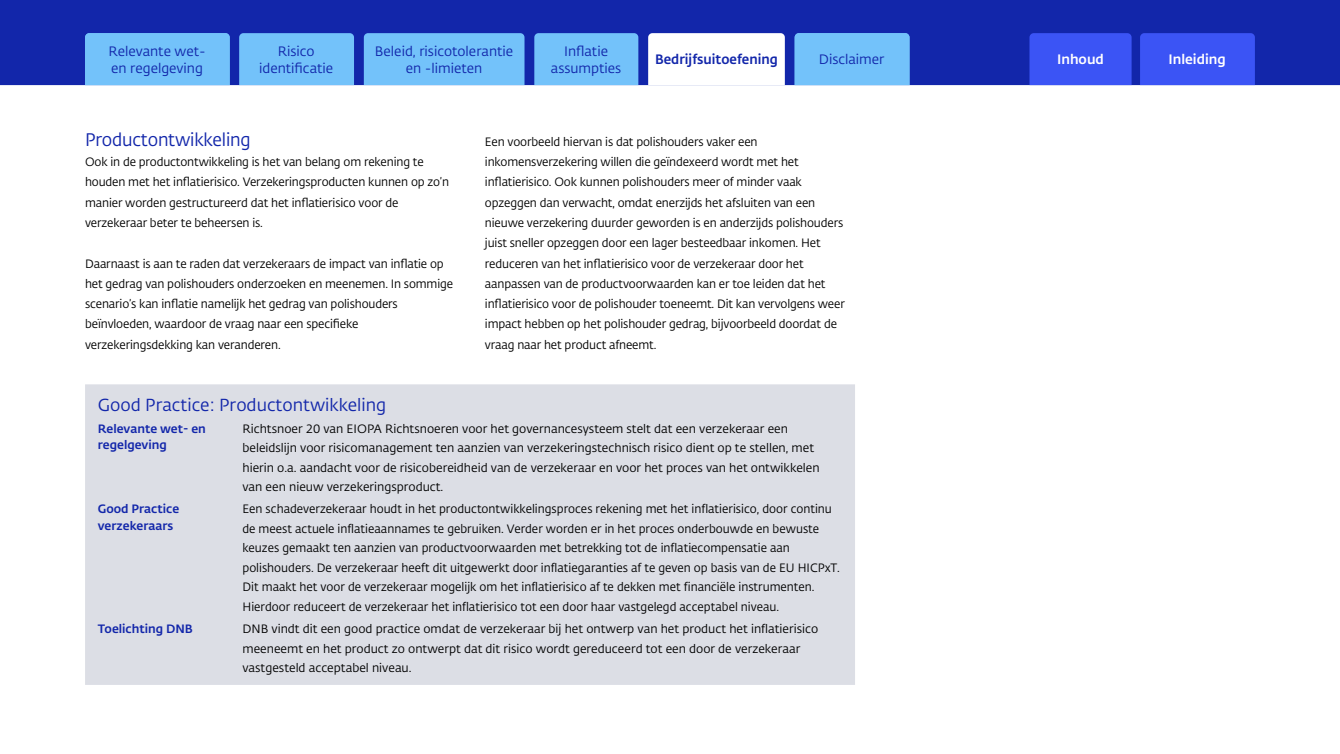
<style>
.page{position:relative;width:1340px;height:754px;background:#fff}
.page>*{position:absolute;margin:0;border:0;box-sizing:border-box;transform-origin:0 0}
.H3_Paragraafkop{font:18px "DNB Fedra";letter-spacing:-.01em;color:#1226aa}
.Tabel_kop{font:17.25px "DNB Fedra";color:#1226aa}
.t1{font:13.5px/16.5px "DNB Fedra";color:#1226aa;text-align:center}
.t2{font:500 13.5px "DNB Fedra";color:#1226aa}
.t3{font:500 13.5px "DNB Fedra";color:#fff}
.Tabel_Brood_TEKST{font:12px/19.5px "DNB Fedra";color:#000}
.P_Broodtekst{font:12px/20.2px "DNB Fedra";letter-spacing:-.01em;color:#000}
.Tabel_Brood_TEKST_Bo{font:500 12px/16.5px "DNB Fedra";color:#1226aa}
</style>
<div class="page">
<div style="left:0;top:0;width:1339px;height:85px;background:#1226aa"></div>
<div style="left:1140px;top:33px;width:114px;height:52px;background:#3b54f5"></div>
<div style="left:1029px;top:33px;width:102px;height:52px;background:#3b54f5"></div>
<div style="left:239px;top:33px;width:115px;height:52px;background:#73c2fa"></div>
<div style="left:364px;top:33px;width:160px;height:52px;background:#73c2fa"></div>
<div style="left:534px;top:33px;width:104px;height:52px;background:#73c2fa"></div>
<svg style="left:648px;top:33px;width:136px;height:52px"></svg>
<div style="left:85px;top:33px;width:145px;height:52px;background:#73c2fa"></div>
<div style="left:794px;top:33px;width:115px;height:52px;background:#73c2fa"></div>
<div style="left:85px;top:384px;width:770px;height:300px;background:#dcdee5"></div>
<p class="t1" style="left:259px;top:43px;width:76px">Risico identificatie</p>
<p class="t1" style="left:375px;top:43px;width:140px">Beleid, risicotolerantie en -limieten</p>
<p class="t1" style="left:551px;top:43px;width:72px">Inflatie assumpties</p>
<p class="t2" style="left:655px;top:51px;width:124px">Bedrijfsuitoefening</p>
<p class="t1" style="left:108px;top:43px;width:99px;text-align:left">Relevante wet&shy;en -regelgeving</p>
<p class="t1" style="left:818px;top:52px;width:67px">Disclaimer</p>
<h3 class="H3_Paragraafkop" style="left:85px;top:129px;width:167px">Productontwikkeling</h3>
<p class="P_Broodtekst" style="left:85px;top:152px;width:365px">Ook in de productontwikkeling is het van belang om rekening te houden met het inflatierisico. Verzekeringsproducten kunnen op zo’n manier worden gestructureerd dat het inflatierisico voor de verzekeraar beter te beheersen is.</p>
<p class="P_Broodtekst" style="left:85px;top:253px;width:369px">Daarnaast is aan te raden dat verzekeraars de impact van inflatie op het gedrag van polishouders onderzoeken en meenemen. In sommige scenario’s kan inflatie namelijk het gedrag van polishouders beïnvloeden, waardoor de vraag naar een specifieke verzekeringsdekking kan veranderen.</p>
<p class="P_Broodtekst" style="left:485px;top:132px;width:361px">Een voorbeeld hiervan is dat polishouders vaker een inkomensverzekering willen die geïndexeerd wordt met het inflatierisico. Ook kunnen polishouders meer of minder vaak opzeggen dan verwacht, omdat enerzijds het afsluiten van een nieuwe verzekering duurder geworden is en anderzijds polishouders juist sneller opzeggen door een lager besteedbaar inkomen. Het reduceren van het inflatierisico voor de verzekeraar door het aanpassen van de productvoorwaarden kan er toe leiden dat het inflatierisico voor de polishouder toeneemt. Dit kan vervolgens weer impact hebben op het polishouder gedrag, bijvoorbeeld doordat de vraag naar het product afneemt.</p>
<p class="Tabel_kop" style="left:98px;top:394px;width:290px">Good Practice: Productontwikkeling</p>
<p class="Tabel_Brood_TEKST_Bo" style="left:98px;top:420px;width:110px">Relevante wet- en regelgeving</p>
<p class="Tabel_Brood_TEKST" style="left:242px;top:419px;width:578px">Richtsnoer 20 van EIOPA Richtsnoeren voor het governancesysteem stelt dat een verzekeraar een beleidslijn voor risicomanagement ten aanzien van verzekeringstechnisch risico dient op te stellen, met hierin o.a. aandacht voor de risicobereidheid van de verzekeraar en voor het proces van het ontwikkelen van een nieuw verzekeringsproduct.</p>
<p class="Tabel_Brood_TEKST_Bo" style="left:98px;top:501px;width:83px">Good Practice verzekeraars</p>
<p class="Tabel_Brood_TEKST" style="left:242px;top:499px;width:599px">Een schadeverzekeraar houdt in het productontwikkelingsproces rekening met het inflatierisico, door continu de meest actuele inflatieaannames te gebruiken. Verder worden er in het proces onderbouwde en bewuste keuzes gemaakt ten aanzien van productvoorwaarden met betrekking tot de inflatiecompensatie aan polishouders. De verzekeraar heeft dit uitgewerkt door inflatiegaranties af te geven op basis van de EU HICPxT.<br>Dit maakt het voor de verzekeraar mogelijk om het inflatierisico af te dekken met financiële instrumenten.<br>Hierdoor reduceert de verzekeraar het inflatierisico tot een door haar vastgelegd acceptabel niveau.</p>
<p class="Tabel_Brood_TEKST_Bo" style="left:98px;top:620px;width:97px">Toelichting DNB</p>
<p class="Tabel_Brood_TEKST" style="left:242px;top:619px;width:577px">DNB vindt dit een good practice omdat de verzekeraar bij het ontwerp van het product het inflatierisico meeneemt en het product zo ontwerpt dat dit risico wordt gereduceerd tot een door de verzekeraar vastgesteld acceptabel niveau.</p>
<p class="t3" style="left:1057px;top:51px;width:48px">Inhoud</p>
<p class="t3" style="left:1168px;top:51px;width:59px">Inleiding</p>
</div>
